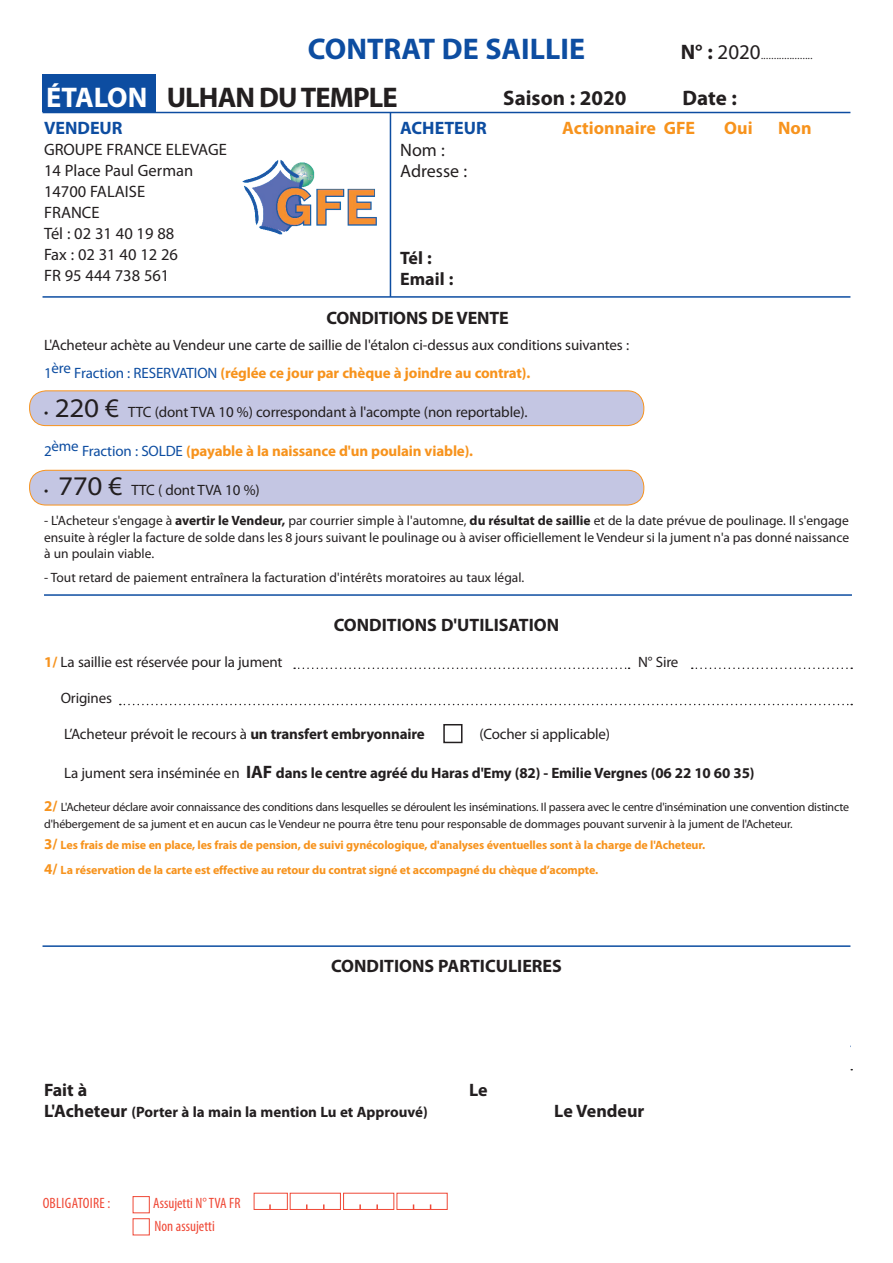
<style>
.page{position:relative;width:893px;height:1263px;background:#fff}
.page>*{position:absolute;margin:0;border:0;box-sizing:border-box;transform-origin:0 0}
.t1{font:700 30px "Myriad Pro";color:#0d4da1}
.t2{font:700 28.5px "Myriad Pro";letter-spacing:-.03em;color:#231f20}
.t3{font:700 21px "Myriad Pro";color:#231f20}
.t4{font:700 18px/21.6px "Myriad Pro";color:#231f20}
.t5{font:700 18px "Myriad Pro";color:#f7931d}
.t6{font:700 18px "Myriad Pro";color:#0d4da1}
.t7{font:18px/21.6px "Myriad Pro";color:#231f20}
.t8{font:16.5px/21px "Myriad Pro";color:#231f20}
.t9{font:15px/28.8px "Myriad Pro";letter-spacing:-.01em;color:#231f20}
.t10{font:700 15px "Myriad Pro";letter-spacing:-.01em;color:#231f20}
.t11{font:700 15px "Myriad Pro";letter-spacing:-.01em;color:#f7931d}
.t12{font:condensed 15px/22.5px "Myriad Pro";color:#ef4836}
.t13{font:300 15px "Myriad Pro";color:#231f20}
.t14{font:condensed 15px "Myriad Pro";letter-spacing:.02em;color:#ef4836}
.t15{font:13.5px/16.5px "Myriad Pro";color:#231f20;text-align:justify}
.t16{font:12px/16.5px "Myriad Pro";letter-spacing:-.02em;color:#231f20}
.t17{font:700 12px/25.5px "Myriad Pro";letter-spacing:-.01em;color:#f7931d}
.s1{font-weight:700;font-size:21px}
.s2{font-weight:400;font-size:21px}
.s3{color:#fff}
.s4{color:#0d4da1}
.s5{font-weight:700;color:#f7931d}
.s6{font-stretch:semi-expanded;font-size:27px}
.s7{font-size:27px}
.s8{font-weight:400;color:#0d4da1}
.s9{font-weight:700}
.s10{font-weight:400}
.s11{font-size:18px}
.s12{font-weight:700;font-size:15px;color:#f7931d}
.s13{font-size:15px}
</style>
<div class="page">
<div style="left:30px;top:470px;width:614px;height:35px;background:#c4c6e3;border-radius:16px"></div>
<div style="left:29px;top:470px;width:615px;height:35px;border:1px solid #f7931d;border-radius:16px"></div>
<div style="left:30px;top:391px;width:614px;height:35px;background:#c4c6e3;border-radius:17px"></div>
<div style="left:29px;top:390px;width:615px;height:36px;border:1px solid #f7931d;border-radius:17px"></div>
<div style="left:42px;top:74px;width:113px;height:38px;background:#0d4da1"></div>
<hr style="left:43px;top:112px;width:807px;height:1px;background:#0d4da1">
<hr style="left:44px;top:594px;width:808px;height:2px;background:#0d4da1">
<hr style="left:390px;top:113px;width:1px;height:184px;background:#0d4da1">
<hr style="left:43px;top:945px;width:807px;height:2px;background:#0d4da1">
<img style="left:242px;top:160px;width:135px;height:75px">
<hr style="left:43px;top:296px;width:807px;height:2px;background:#0d4da1">
<div style="left:133px;top:1196px;width:17px;height:17px;border:1px solid #ef4836"></div>
<div style="left:133px;top:1218px;width:17px;height:17px;border:1px solid #ef4836"></div>
<div style="left:254px;top:1193px;width:34px;height:17px;border:1px solid #ef4836"></div>
<div style="left:290px;top:1193px;width:51px;height:17px;border:1px solid #ef4836"></div>
<svg style="left:269px;top:1204px;width:2px;height:6px"></svg>
<div style="left:343px;top:1193px;width:51px;height:17px;border:1px solid #ef4836"></div>
<svg style="left:359px;top:1204px;width:2px;height:6px"></svg>
<div style="left:397px;top:1193px;width:51px;height:17px;border:1px solid #ef4836"></div>
<svg style="left:294px;top:667px;width:336px;height:2px"></svg>
<svg style="left:692px;top:667px;width:160px;height:2px"></svg>
<svg style="left:120px;top:704px;width:732px;height:1px"></svg>
<div style="left:443px;top:724px;width:19px;height:19px;border:2px solid #231f20"></div>
<h1 class="t1" style="left:308px;top:29px;width:279px">CONTRAT DE SAILLIE</h1>
<p class="t13" style="left:681px;top:46px;width:134px"><span class="s1">N° :</span> <span class="s2">2020</span>....................</p>
<h2 class="t2" style="left:46px;top:79px;width:353px"><span class="s3">ÉTALON</span> ULHAN DU TEMPLE</h2>
<h3 class="t3" style="left:503px;top:85px;width:125px">Saison : 2020</h3>
<h3 class="t3" style="left:682px;top:85px;width:56px">Date :</h3>
<p class="t6" style="left:44px;top:116px;width:80px">VENDEUR</p>
<p class="t8" style="left:44px;top:139px;width:184px">GROUPE FRANCE ELEVAGE<br>14 Place Paul German<br>14700 FALAISE<br>FRANCE<br>Tél : 02 31 40 19 88<br>Fax : 02 31 40 12 26<br>FR 95 444 738 561</p>
<p class="t6" style="left:400px;top:116px;width:88px">ACHETEUR</p>
<p class="t5" style="left:562px;top:116px;width:134px">Actionnaire GFE</p>
<p class="t5" style="left:724px;top:116px;width:30px">Oui</p>
<p class="t5" style="left:778px;top:116px;width:35px">Non</p>
<p class="t7" style="left:400px;top:139px;width:68px">Nom :<br>Adresse :</p>
<p class="t4" style="left:400px;top:246px;width:55px">Tél :<br>Email :</p>
<p class="t4" style="left:326px;top:307px;width:184px">CONDITIONS DE VENTE</p>
<p class="t9" style="left:44px;top:330px;width:587px">L'Acheteur achète au Vendeur une carte de saillie de l'étalon ci-dessus aux conditions suivantes :<br><span class="s4">1</span><sup>ère</sup> <span class="s4">Fraction : RESERVATION</span> <span class="s5">(réglée ce jour par chèque à joindre au contrat).</span></p>
<p class="t9" style="left:44px;top:398px;width:485px">• <span class="s6">220</span> <span class="s7">€</span> TTC (dont TVA 10 %) correspondant à l'acompte (non reportable).</p>
<p class="t11" style="left:44px;top:441px;width:431px"><span class="s8">2</span><sup>ème</sup> <span class="s8">Fraction : SOLDE</span> (payable à la naissance d'un poulain viable).</p>
<p class="t9" style="left:44px;top:476px;width:217px">• <span class="s6">770</span> <span class="s7">€</span> TTC ( dont TVA 10 %)</p>
<p class="t15" style="left:44px;top:512px;width:807px">- L'Acheteur s'engage à <span class="s9">avertir le Vendeur,</span> par courrier simple à l'automne, <span class="s9">du résultat de saillie</span> et de la date prévue de poulinage. Il s'engage ensuite à régler la facture de solde dans les 8 jours suivant le poulinage ou à aviser officiellement le Vendeur si la jument n'a pas donné naissance à un poulain viable.</p>
<p class="t15" style="left:44px;top:569px;width:482px">- Tout retard de paiement entraînera la facturation d'intérêts moratoires au taux légal.</p>
<p class="t4" style="left:334px;top:613px;width:227px">CONDITIONS D'UTILISATION</p>
<p class="t9" style="left:44px;top:647px;width:240px"><span class="s5">1/</span> La saillie est réservée pour la jument</p>
<p class="t9" style="left:638px;top:647px;width:42px">N° Sire</p>
<p class="t9" style="left:61px;top:683px;width:53px">Origines</p>
<p class="t9" style="left:64px;top:719px;width:362px">L’Acheteur prévoit le recours à <span class="s9">un transfert embryonnaire</span></p>
<p class="t9" style="left:479px;top:719px;width:132px">(Cocher si applicable)</p>
<p class="t10" style="left:64px;top:763px;width:692px"><span class="s10">La jument sera inséminée en</span> <span class="s11">IAF</span> dans le centre agréé du Haras d'Emy (82) - Emilie Vergnes (06 22 10 60 35)</p>
<p class="t16" style="left:44px;top:799px;width:806px"><span class="s12">2/</span> L'Acheteur déclare avoir connaissance des conditions dans lesquelles se déroulent les inséminations. Il passera avec le centre d'insémination une convention distincte d'hébergement de sa jument et en aucun cas le Vendeur ne pourra être tenu pour responsable de dommages pouvant survenir à la jument de l'Acheteur.</p>
<p class="t17" style="left:44px;top:831px;width:663px"><span class="s13">3/</span> Les frais de mise en place, les frais de pension, de suivi gynécologique, d'analyses éventuelles sont à la charge de l'Acheteur.<br><span class="s13">4/</span> La réservation de la carte est effective au retour du contrat signé et accompagné du chèque d’acompte.</p>
<p class="t4" style="left:331px;top:955px;width:232px">CONDITIONS PARTICULIERES</p>
<p class="t4" style="left:44px;top:1078px;width:45px">Fait à</p>
<p class="t4" style="left:469px;top:1078px;width:20px">Le</p>
<p class="t10" style="left:44px;top:1102px;width:385px"><span class="s11">L'Acheteur</span> (Porter à la main la mention Lu et Approuvé)</p>
<p class="t4" style="left:554px;top:1100px;width:92px">Le Vendeur</p>
<p class="t14" style="left:43px;top:1194px;width:69px">Obligatoire :</p>
<p class="t12" style="left:153px;top:1192px;width:88px">Assujetti N° TVA FR<br>Non assujetti</p>
</div>
